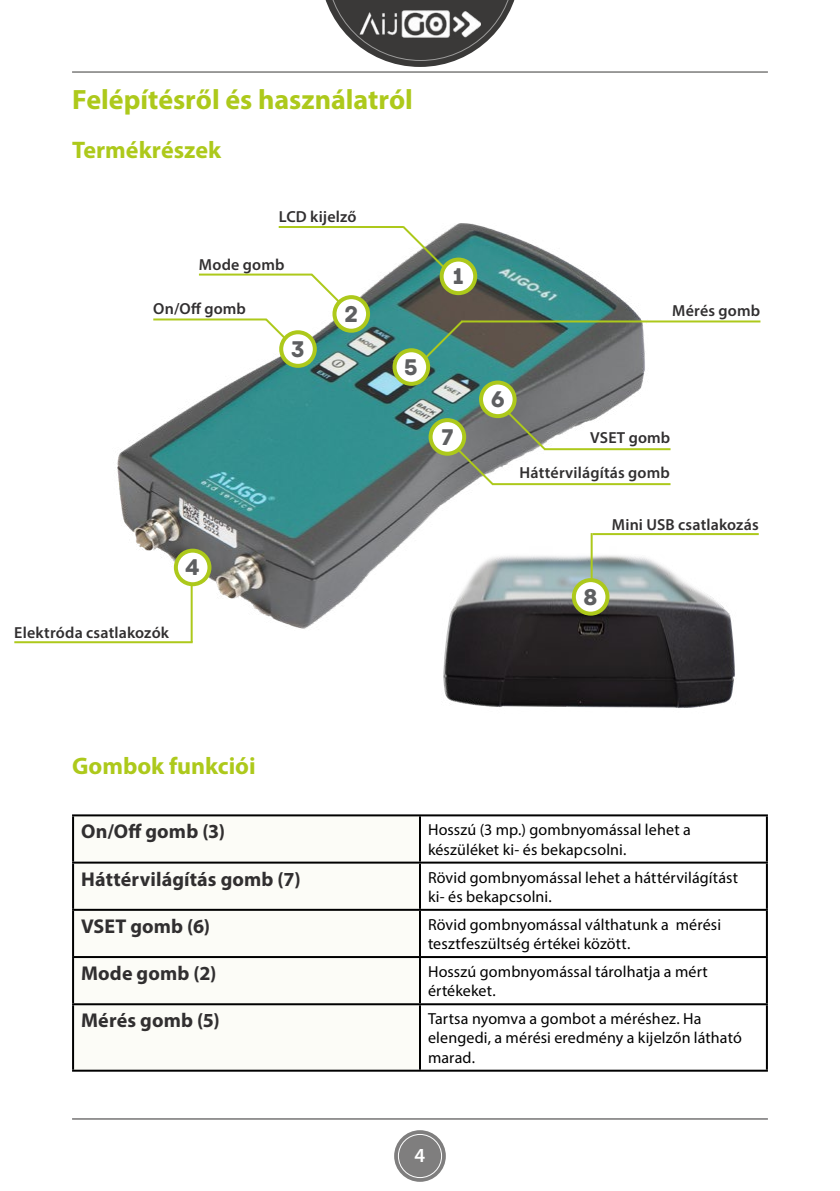
<style>
.page{position:relative;width:840px;height:1191px;background:#fff}
.page>*{position:absolute;margin:0;border:0;box-sizing:border-box;transform-origin:0 0}
.t1{font:700 28px "Myriad Pro";color:#adc91b}
.t2{font:700 24px "Myriad Pro";color:#adc91b}
.t3{font:24px "Archive";color:#5e5f61}
.t4{font:700 20px "Myriad Pro";letter-spacing:.005em;color:#312f30}
.t5{font:600 20px "Myriad Pro";color:#fff}
.t6{font:16px/19.2px "Myriad Pro";letter-spacing:.01em;color:#000}
.t7{font:600 16px/35px "Myriad Pro";letter-spacing:.01em;color:#312f30;text-align:right}
</style>
<div class="page">
<img style="left:72px;top:223px;width:625px;height:421px">
<img style="left:417px;top:490px;width:334px;height:218px">
<svg style="left:394px;top:1130px;width:51px;height:51px;background:#858484"></svg>
<div style="left:397px;top:1134px;width:45px;height:44px;border:1px solid #fff;border-radius:50%"></div>
<svg style="left:325px;top:0;width:190px;height:67px"></svg>
<hr style="left:72px;top:1118px;width:695px;height:1px;background:#312f30">
<hr style="left:72px;top:72px;width:695px;height:1px;background:#3a3938">
<svg style="left:74px;top:816px;width:345px;height:253px"></svg>
<hr style="left:72px;top:814px;width:348px;height:2px;background:#000">
<hr style="left:72px;top:816px;width:2px;height:45px;background:#000">
<hr style="left:420px;top:814px;width:347px;height:2px;background:#000">
<hr style="left:419px;top:816px;width:2px;height:45px;background:#000">
<hr style="left:765px;top:816px;width:2px;height:45px;background:#000">
<hr style="left:72px;top:861px;width:348px;height:2px;background:#000">
<hr style="left:72px;top:863px;width:2px;height:45px;background:#000">
<hr style="left:420px;top:861px;width:347px;height:2px;background:#000">
<hr style="left:419px;top:863px;width:2px;height:45px;background:#000">
<hr style="left:765px;top:863px;width:2px;height:45px;background:#000">
<hr style="left:72px;top:908px;width:348px;height:2px;background:#000">
<hr style="left:72px;top:910px;width:2px;height:46px;background:#000">
<hr style="left:420px;top:908px;width:347px;height:2px;background:#000">
<hr style="left:419px;top:910px;width:2px;height:46px;background:#000">
<hr style="left:765px;top:910px;width:2px;height:46px;background:#000">
<hr style="left:72px;top:956px;width:348px;height:2px;background:#000">
<hr style="left:72px;top:958px;width:2px;height:45px;background:#000">
<hr style="left:420px;top:956px;width:347px;height:2px;background:#000">
<hr style="left:419px;top:958px;width:2px;height:45px;background:#000">
<hr style="left:765px;top:958px;width:2px;height:45px;background:#000">
<hr style="left:72px;top:1003px;width:348px;height:2px;background:#000">
<hr style="left:72px;top:1005px;width:2px;height:64px;background:#000">
<hr style="left:420px;top:1003px;width:347px;height:2px;background:#000">
<hr style="left:419px;top:1005px;width:2px;height:64px;background:#000">
<hr style="left:765px;top:1005px;width:2px;height:64px;background:#000">
<hr style="left:72px;top:1069px;width:348px;height:2px;background:#000">
<hr style="left:420px;top:1069px;width:347px;height:2px;background:#000">
<svg style="left:400px;top:224px;width:50px;height:50px"></svg>
<hr style="left:278px;top:226px;width:125px;height:2px;background:#adc91b">
<hr style="left:199px;top:273px;width:113px;height:2px;background:#adc91b">
<svg style="left:263px;top:271px;width:95px;height:95px"></svg>
<hr style="left:153px;top:318px;width:113px;height:2px;background:#adc91b">
<hr style="left:492px;top:483px;width:178px;height:2px;background:#adc91b">
<svg style="left:445px;top:402px;width:102px;height:85px"></svg>
<hr style="left:544px;top:448px;width:126px;height:2px;background:#adc91b">
<hr style="left:190px;top:580px;width:2px;height:62px;background:#adc91b">
<hr style="left:14px;top:641px;width:178px;height:2px;background:#adc91b">
<svg style="left:415px;top:318px;width:50px;height:50px;background:#43867a"></svg>
<hr style="left:461px;top:320px;width:299px;height:2px;background:#adc91b">
<hr style="left:590px;top:533px;width:2px;height:62px;background:#adc91b">
<hr style="left:592px;top:533px;width:166px;height:2px;background:#adc91b">
<svg style="left:441px;top:259px;width:34px;height:34px"></svg>
<div style="left:439px;top:257px;width:38px;height:38px;border:4px solid #adc91b;border-radius:50%"></div>
<svg style="left:334px;top:297px;width:34px;height:34px"></svg>
<div style="left:332px;top:295px;width:38px;height:38px;border:4px solid #adc91b;border-radius:50%"></div>
<div style="left:281px;top:332px;width:33px;height:34px;background:#fff;border-radius:50%"></div>
<div style="left:279px;top:330px;width:37px;height:38px;border:4px solid #adc91b;border-radius:50%"></div>
<div style="left:176px;top:550px;width:33px;height:34px;background:#fff;border-radius:50%"></div>
<div style="left:174px;top:548px;width:37px;height:38px;border:4px solid #adc91b;border-radius:50%"></div>
<svg style="left:394px;top:350px;width:34px;height:34px"></svg>
<div style="left:392px;top:348px;width:38px;height:38px;border:4px solid #adc91b;border-radius:50%"></div>
<svg style="left:480px;top:382px;width:34px;height:34px"></svg>
<div style="left:478px;top:380px;width:38px;height:38px;border:4px solid #adc91b;border-radius:50%"></div>
<svg style="left:430px;top:420px;width:34px;height:34px"></svg>
<div style="left:428px;top:418px;width:38px;height:38px;border:4px solid #adc91b;border-radius:50%"></div>
<div style="left:573px;top:580px;width:34px;height:33px;background:#fff;border-radius:50%"></div>
<div style="left:571px;top:578px;width:38px;height:37px;border:4px solid #adc91b;border-radius:50%"></div>
<h1 class="t1" style="left:72px;top:81px;width:342px">Felépítésről és használatról</h1>
<h2 class="t2" style="left:72px;top:134px;width:151px">Termékrészek</h2>
<p class="t7" style="left:278px;top:199px;width:79px">LCD kijelző</p>
<p class="t7" style="left:199px;top:246px;width:87px">Mode gomb</p>
<p class="t7" style="left:153px;top:291px;width:94px">On/Off gomb</p>
<h2 class="t3" style="left:344px;top:299px;width:15px">2</h2>
<h2 class="t3" style="left:291px;top:334px;width:15px">3</h2>
<h2 class="t3" style="left:404px;top:352px;width:15px">5</h2>
<h2 class="t3" style="left:452px;top:262px;width:13px">1</h2>
<h2 class="t3" style="left:440px;top:422px;width:14px">7</h2>
<h2 class="t3" style="left:185px;top:553px;width:16px">4</h2>
<p class="t7" style="left:14px;top:615px;width:156px">Elektróda csatlakozók</p>
<p class="t7" style="left:671px;top:293px;width:89px">Mérés gomb</p>
<h2 class="t3" style="left:490px;top:385px;width:16px">6</h2>
<p class="t7" style="left:519px;top:420px;width:152px">VSET gomb<br>Háttérvilágítás gomb</p>
<p class="t7" style="left:611px;top:507px;width:148px">Mini USB csatlakozás</p>
<h2 class="t3" style="left:583px;top:582px;width:16px">8</h2>
<h2 class="t2" style="left:72px;top:750px;width:185px">Gombok funkciói</h2>
<p class="t4" style="left:81px;top:818px;width:145px">On/Off gomb (3)</p>
<p class="t6" style="left:428px;top:820px;width:264px">Hosszú (3 mp.) gombnyomással lehet a készüléket ki- és bekapcsolni.</p>
<p class="t4" style="left:81px;top:866px;width:221px">Háttérvilágítás gomb (7)</p>
<p class="t6" style="left:428px;top:867px;width:311px">Rövid gombnyomással lehet a háttérvilágítást ki- és bekapcsolni.</p>
<p class="t4" style="left:81px;top:913px;width:130px">VSET gomb (6)</p>
<p class="t6" style="left:428px;top:914px;width:294px">Rövid gombnyomással válthatunk a mérési tesztfeszültség értékei között.</p>
<p class="t4" style="left:81px;top:960px;width:137px">Mode gomb (2)</p>
<p class="t6" style="left:428px;top:961px;width:281px">Hosszú gombnyomással tárolhatja a mért értékeket.</p>
<p class="t4" style="left:81px;top:1007px;width:140px">Mérés gomb (5)</p>
<p class="t6" style="left:428px;top:1009px;width:315px">Tartsa nyomva a gombot a méréshez. Ha elengedi, a mérési eredmény a kijelzőn látható marad.</p>
<p class="t5" style="left:414px;top:1142px;width:12px">4</p>
</div>
